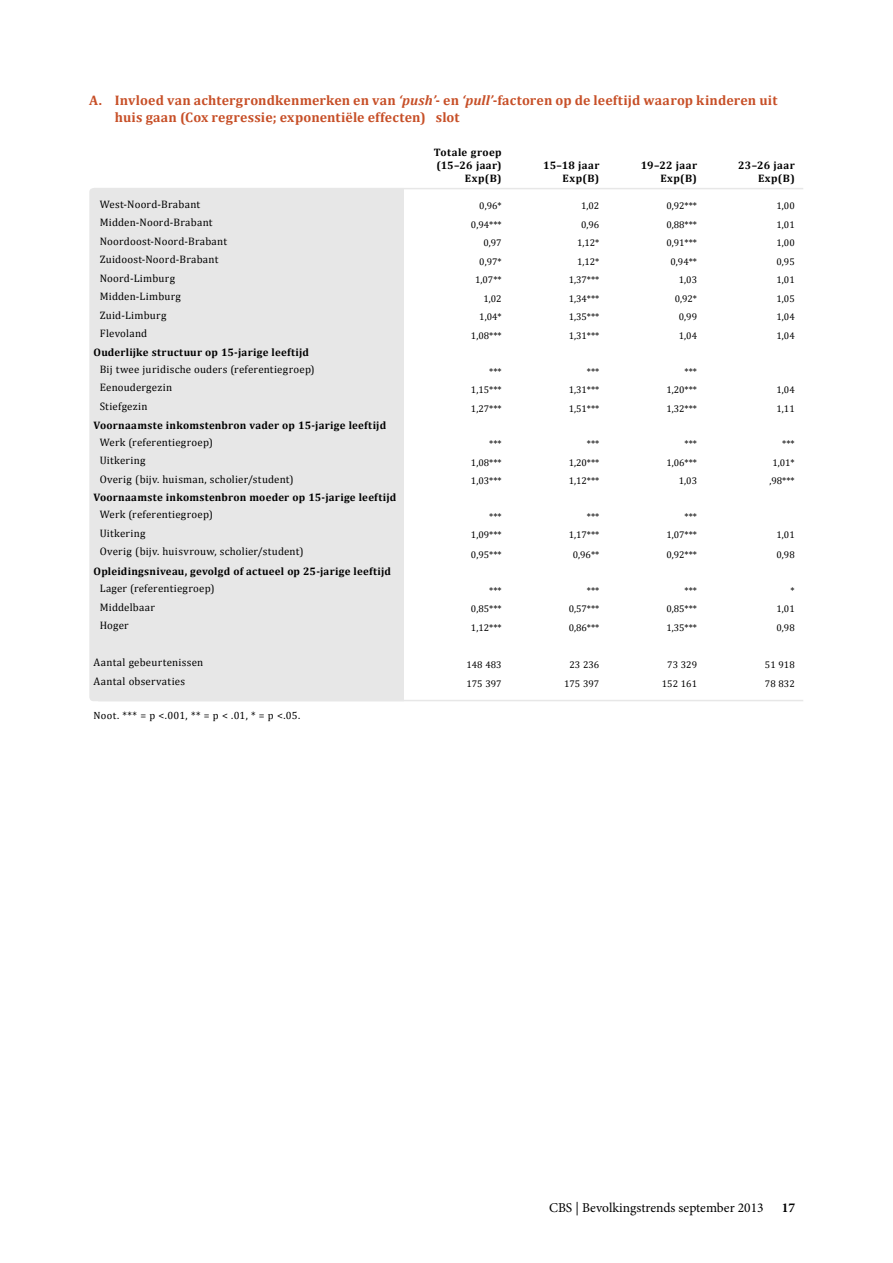
<style>
.page{position:relative;width:893px;height:1263px;background:#fff}
.page>*{position:absolute;margin:0;border:0;box-sizing:border-box;transform-origin:0 0}
.t1{font:700 13.8px/16.6px "Cambria";letter-spacing:.01em;color:#c74f27}
.t2{font:13.5px "Minion Pro";color:#000}
.t3{font:700 13.5px "Minion Pro";color:#000}
.t4{font:10.8px "Cambria";letter-spacing:.02em;color:#000}
.t5{font:700 10.8px/13px "Cambria";letter-spacing:.025em;color:#000;text-align:right}
.t6{font:10.5px "Cambria";letter-spacing:.025em;color:#000}
.t7{font:9.75px "Cambria";color:#000}
.s1{font-style:italic}
</style>
<div class="page">
<div style="left:89px;top:188px;width:315px;height:513px;background:#e7e7e7"></div>
<hr style="left:94px;top:188px;width:709px;height:1px;background:#e7e7e7">
<hr style="left:98px;top:700px;width:705px;height:1px;background:#e7e7e7">
<h1 class="t1" style="left:115px;top:92px;width:664px;text-indent:-26px">A. Invloed van achtergrondkenmerken en van <span class="s1">‘push’</span>- en <span class="s1">‘pull’</span>-factoren op de leeftijd waarop kinderen uit huis gaan (Cox regressie; exponentiële effecten)</h1>
<p class="t5" style="left:434px;top:145px;width:69px">Totale groep (15–26 jaar)<br>Exp(B)</p>
<h1 class="t1" style="left:436px;top:109px;width:25px">slot</h1>
<p class="t5" style="left:543px;top:158px;width:58px">15–18 jaar<br>Exp(B)</p>
<p class="t5" style="left:641px;top:158px;width:58px">19–22 jaar<br>Exp(B)</p>
<p class="t5" style="left:738px;top:158px;width:58px">23–26 jaar<br>Exp(B)</p>
<p class="t4" style="left:100px;top:198px;width:102px">West-Noord-Brabant</p>
<p class="t7" style="left:479px;top:200px;width:24px">0,96*</p>
<p class="t7" style="left:581px;top:200px;width:20px">1,02</p>
<p class="t7" style="left:666px;top:200px;width:32px">0,92***</p>
<p class="t7" style="left:777px;top:200px;width:20px">1,00</p>
<p class="t4" style="left:100px;top:216px;width:114px">Midden-Noord-Brabant</p>
<p class="t7" style="left:471px;top:219px;width:32px">0,94***</p>
<p class="t7" style="left:581px;top:219px;width:20px">0,96</p>
<p class="t7" style="left:666px;top:219px;width:32px">0,88***</p>
<p class="t7" style="left:776px;top:219px;width:20px">1,01</p>
<p class="t4" style="left:100px;top:235px;width:129px">Noordoost-Noord-Brabant</p>
<p class="t7" style="left:483px;top:237px;width:20px">0,97</p>
<p class="t7" style="left:577px;top:237px;width:24px">1,12*</p>
<p class="t7" style="left:666px;top:237px;width:32px">0,91***</p>
<p class="t7" style="left:776px;top:237px;width:20px">1,00</p>
<p class="t4" style="left:100px;top:253px;width:120px">Zuidoost-Noord-Brabant</p>
<p class="t7" style="left:479px;top:256px;width:24px">0,97*</p>
<p class="t7" style="left:577px;top:256px;width:24px">1,12*</p>
<p class="t7" style="left:670px;top:256px;width:28px">0,94**</p>
<p class="t7" style="left:776px;top:256px;width:20px">0,95</p>
<p class="t4" style="left:100px;top:272px;width:77px">Noord-Limburg</p>
<p class="t7" style="left:475px;top:274px;width:28px">1,07**</p>
<p class="t7" style="left:569px;top:274px;width:32px">1,37***</p>
<p class="t7" style="left:679px;top:274px;width:20px">1,03</p>
<p class="t7" style="left:776px;top:274px;width:20px">1,01</p>
<p class="t4" style="left:100px;top:290px;width:83px">Midden-Limburg</p>
<p class="t7" style="left:483px;top:293px;width:20px">1,02</p>
<p class="t7" style="left:569px;top:293px;width:32px">1,34***</p>
<p class="t7" style="left:675px;top:293px;width:24px">0,92*</p>
<p class="t7" style="left:777px;top:293px;width:20px">1,05</p>
<p class="t4" style="left:100px;top:309px;width:68px">Zuid-Limburg</p>
<p class="t7" style="left:479px;top:311px;width:24px">1,04*</p>
<p class="t7" style="left:569px;top:311px;width:32px">1,35***</p>
<p class="t7" style="left:679px;top:311px;width:20px">0,99</p>
<p class="t7" style="left:776px;top:311px;width:20px">1,04</p>
<p class="t4" style="left:100px;top:327px;width:49px">Flevoland</p>
<p class="t7" style="left:471px;top:330px;width:32px">1,08***</p>
<p class="t7" style="left:569px;top:330px;width:32px">1,31***</p>
<p class="t7" style="left:679px;top:330px;width:20px">1,04</p>
<p class="t7" style="left:776px;top:330px;width:20px">1,04</p>
<p class="t5" style="left:94px;top:345px;width:217px">Ouderlijke structuur op 15-jarige leeftijd</p>
<p class="t4" style="left:100px;top:363px;width:217px">Bij twee juridische ouders (referentiegroep)</p>
<p class="t7" style="left:489px;top:365px;width:14px">***</p>
<p class="t7" style="left:587px;top:365px;width:14px">***</p>
<p class="t7" style="left:684px;top:365px;width:14px">***</p>
<p class="t4" style="left:100px;top:381px;width:74px">Eenoudergezin</p>
<p class="t7" style="left:471px;top:384px;width:32px">1,15***</p>
<p class="t7" style="left:569px;top:384px;width:32px">1,31***</p>
<p class="t7" style="left:666px;top:384px;width:32px">1,20***</p>
<p class="t7" style="left:776px;top:384px;width:20px">1,04</p>
<p class="t4" style="left:100px;top:400px;width:49px">Stiefgezin</p>
<p class="t7" style="left:471px;top:402px;width:32px">1,27***</p>
<p class="t7" style="left:569px;top:402px;width:32px">1,51***</p>
<p class="t7" style="left:666px;top:402px;width:32px">1,32***</p>
<p class="t7" style="left:776px;top:402px;width:20px">1,11</p>
<p class="t5" style="left:94px;top:418px;width:294px">Voornaamste inkomstenbron vader op 15-jarige leeftijd</p>
<p class="t4" style="left:100px;top:435px;width:115px">Werk (referentiegroep)</p>
<p class="t7" style="left:489px;top:438px;width:14px">***</p>
<p class="t7" style="left:587px;top:438px;width:14px">***</p>
<p class="t7" style="left:684px;top:438px;width:14px">***</p>
<p class="t7" style="left:782px;top:438px;width:14px">***</p>
<p class="t4" style="left:100px;top:454px;width:47px">Uitkering</p>
<p class="t7" style="left:471px;top:457px;width:32px">1,08***</p>
<p class="t7" style="left:569px;top:457px;width:32px">1,20***</p>
<p class="t7" style="left:666px;top:457px;width:32px">1,06***</p>
<p class="t7" style="left:772px;top:457px;width:24px">1,01*</p>
<p class="t4" style="left:100px;top:473px;width:195px">Overig (bijv. huisman, scholier/student)</p>
<p class="t7" style="left:471px;top:475px;width:32px">1,03***</p>
<p class="t7" style="left:569px;top:475px;width:32px">1,12***</p>
<p class="t7" style="left:679px;top:475px;width:20px">1,03</p>
<p class="t7" style="left:769px;top:475px;width:27px">,98***</p>
<p class="t5" style="left:94px;top:491px;width:304px">Voornaamste inkomstenbron moeder op 15-jarige leeftijd</p>
<p class="t4" style="left:100px;top:508px;width:115px">Werk (referentiegroep)</p>
<p class="t7" style="left:489px;top:511px;width:14px">***</p>
<p class="t7" style="left:587px;top:511px;width:14px">***</p>
<p class="t7" style="left:684px;top:511px;width:14px">***</p>
<p class="t4" style="left:100px;top:527px;width:47px">Uitkering</p>
<p class="t7" style="left:471px;top:529px;width:32px">1,09***</p>
<p class="t7" style="left:569px;top:529px;width:32px">1,17***</p>
<p class="t7" style="left:666px;top:529px;width:32px">1,07***</p>
<p class="t7" style="left:776px;top:529px;width:20px">1,01</p>
<p class="t4" style="left:100px;top:545px;width:205px">Overig (bijv. huisvrouw, scholier/student)</p>
<p class="t7" style="left:471px;top:549px;width:32px">0,95***</p>
<p class="t7" style="left:573px;top:549px;width:28px">0,96**</p>
<p class="t7" style="left:666px;top:549px;width:32px">0,92***</p>
<p class="t7" style="left:776px;top:549px;width:20px">0,98</p>
<p class="t5" style="left:94px;top:565px;width:299px">Opleidingsniveau, gevolgd of actueel op 25-jarige leeftijd</p>
<p class="t4" style="left:100px;top:582px;width:116px">Lager (referentiegroep)</p>
<p class="t7" style="left:489px;top:585px;width:14px">***</p>
<p class="t7" style="left:587px;top:585px;width:14px">***</p>
<p class="t7" style="left:684px;top:585px;width:14px">***</p>
<p class="t7" style="left:791px;top:585px;width:6px">*</p>
<p class="t4" style="left:100px;top:601px;width:57px">Middelbaar</p>
<p class="t7" style="left:471px;top:603px;width:32px">0,85***</p>
<p class="t7" style="left:569px;top:603px;width:32px">0,57***</p>
<p class="t7" style="left:666px;top:603px;width:32px">0,85***</p>
<p class="t7" style="left:776px;top:603px;width:20px">1,01</p>
<p class="t4" style="left:100px;top:619px;width:31px">Hoger</p>
<p class="t7" style="left:471px;top:622px;width:32px">1,12***</p>
<p class="t7" style="left:569px;top:622px;width:32px">0,86***</p>
<p class="t7" style="left:666px;top:622px;width:32px">1,35***</p>
<p class="t7" style="left:776px;top:622px;width:20px">0,98</p>
<p class="t4" style="left:94px;top:656px;width:111px">Aantal gebeurtenissen</p>
<p class="t7" style="left:466px;top:659px;width:37px">148 483</p>
<p class="t7" style="left:570px;top:659px;width:31px">23 236</p>
<p class="t7" style="left:667px;top:659px;width:31px">73 329</p>
<p class="t7" style="left:765px;top:659px;width:31px">51 918</p>
<p class="t4" style="left:94px;top:675px;width:93px">Aantal observaties</p>
<p class="t7" style="left:466px;top:677px;width:37px">175 397</p>
<p class="t7" style="left:564px;top:677px;width:37px">175 397</p>
<p class="t7" style="left:662px;top:677px;width:37px">152 161</p>
<p class="t7" style="left:765px;top:677px;width:31px">78 832</p>
<p class="t6" style="left:94px;top:709px;width:208px">Noot. *** = p &lt;.001, ** = p &lt; .01, * = p &lt;.05.</p>
<h2 class="t2" style="left:549px;top:1198px;width:216px">CBS | Bevolkingstrends september 2013</h2>
<h2 class="t3" style="left:782px;top:1198px;width:15px">17</h2>
</div>
